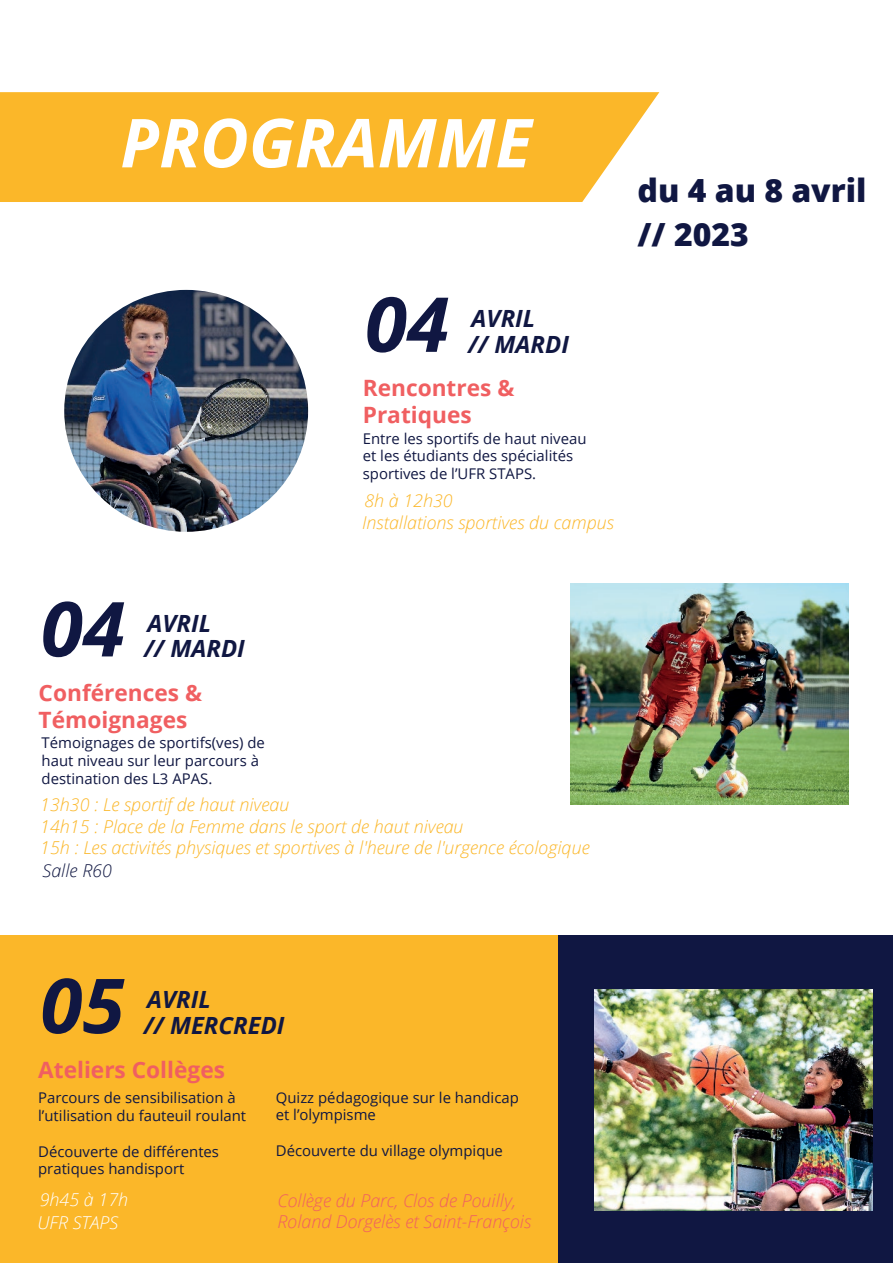
<style>
.page{position:relative;width:893px;height:1263px;background:#fff}
.page>*{position:absolute;margin:0;border:0;box-sizing:border-box;transform-origin:0 0}
.t1{font:italic 700 75.9px "Open Sans";color:#101742}
.t2{font:italic 700 67.5px "Open Sans";color:#fff}
.t3{font:800 31.95px/43.7px "Open Sans";color:#101742}
.t4{font:italic 700 23.7px/25.7px "Open Sans";color:#101742}
.t5{font:700 22.5px/27px "Open Sans";color:#f05f61}
.t6{font:italic 300 17.7px/21.3px "Open Sans";color:#fbb729}
.t7{font:italic 300 17.7px/21.3px "Open Sans";color:#f05f61}
.t8{font:italic 300 17.7px/22.5px "Open Sans";color:#fff}
.t9{font:italic 300 17.7px "Open Sans";color:#101742}
.t10{font:14.85px/17.7px "Open Sans";color:#101742}
</style>
<div class="page">
<img style="left:64px;top:290px;width:244px;height:242px">
<div style="left:557px;top:935px;width:336px;height:328px;background:#101742"></div>
<div style="left:0;top:935px;width:557px;height:328px;background:#fbb729"></div>
<img style="left:570px;top:583px;width:278px;height:221px">
<div style="left:0;top:92px;width:659px;height:110px;background:#fbb729"></div>
<img style="left:595px;top:989px;width:278px;height:222px">
<h2 class="t2" style="left:120px;top:95px;width:413px">PROGRAMME</h2>
<h1 class="t1" style="left:365px;top:271px;width:86px">04</h1>
<h3 class="t5" style="left:363px;top:374px;width:153px">Rencontres &amp;<br>Pratiques</h3>
<h3 class="t4" style="left:468px;top:305px;width:102px">AVRIL<br>// MARDI</h3>
<p class="t10" style="left:363px;top:429px;width:225px">Entre les sportifs de haut niveau et les étudiants des spécialités sportives de l’UFR STAPS.</p>
<p class="t6" style="left:362px;top:488px;width:253px;line-height:22.5px">8h à 12h30<br>Installations sportives du campus</p>
<h3 class="t3" style="left:637px;top:167px;width:230px">du 4 au 8 avril // 2023</h3>
<h1 class="t1" style="left:41px;top:575px;width:86px">04</h1>
<h3 class="t5" style="left:39px;top:679px;width:165px">Conférences &amp;<br>Témoignages</h3>
<h3 class="t4" style="left:144px;top:609px;width:102px">AVRIL<br>// MARDI</h3>
<p class="t10" style="left:42px;top:734px;width:225px">Témoignages de sportifs(ves) de haut niveau sur leur parcours à destination des L3 APAS.</p>
<p class="t6" style="left:40px;top:794px;width:551px">13h30 : Le sportif de haut niveau<br>14h15 : Place de la Femme dans le sport de haut niveau<br>15h : Les activités physiques et sportives à l'heure de l'urgence écologique</p>
<p class="t9" style="left:42px;top:859px;width:71px">Salle R60</p>
<h1 class="t1" style="left:40px;top:952px;width:86px">05</h1>
<h3 class="t5" style="left:38px;top:1055px;width:188px">Ateliers Collèges</h3>
<h3 class="t4" style="left:144px;top:986px;width:142px">AVRIL<br>// MERCREDI</h3>
<p class="t10" style="left:38px;top:1089px;width:209px">Parcours de sensibilisation à l’utilisation du fauteuil roulant</p>
<p class="t10" style="left:38px;top:1142px;width:182px">Découverte de différentes pratiques handisport</p>
<p class="t8" style="left:38px;top:1188px;width:92px">9h45 à 17h<br>UFR STAPS</p>
<p class="t10" style="left:276px;top:1088px;width:245px">Quizz pédagogique sur le handicap et l’olympisme</p>
<p class="t10" style="left:276px;top:1141px;width:229px">Découverte du village olympique</p>
<p class="t7" style="left:278px;top:1189px;width:255px">Collège du Parc, Clos de Pouilly,<br>Roland Dorgelès et Saint-François</p>
</div>
